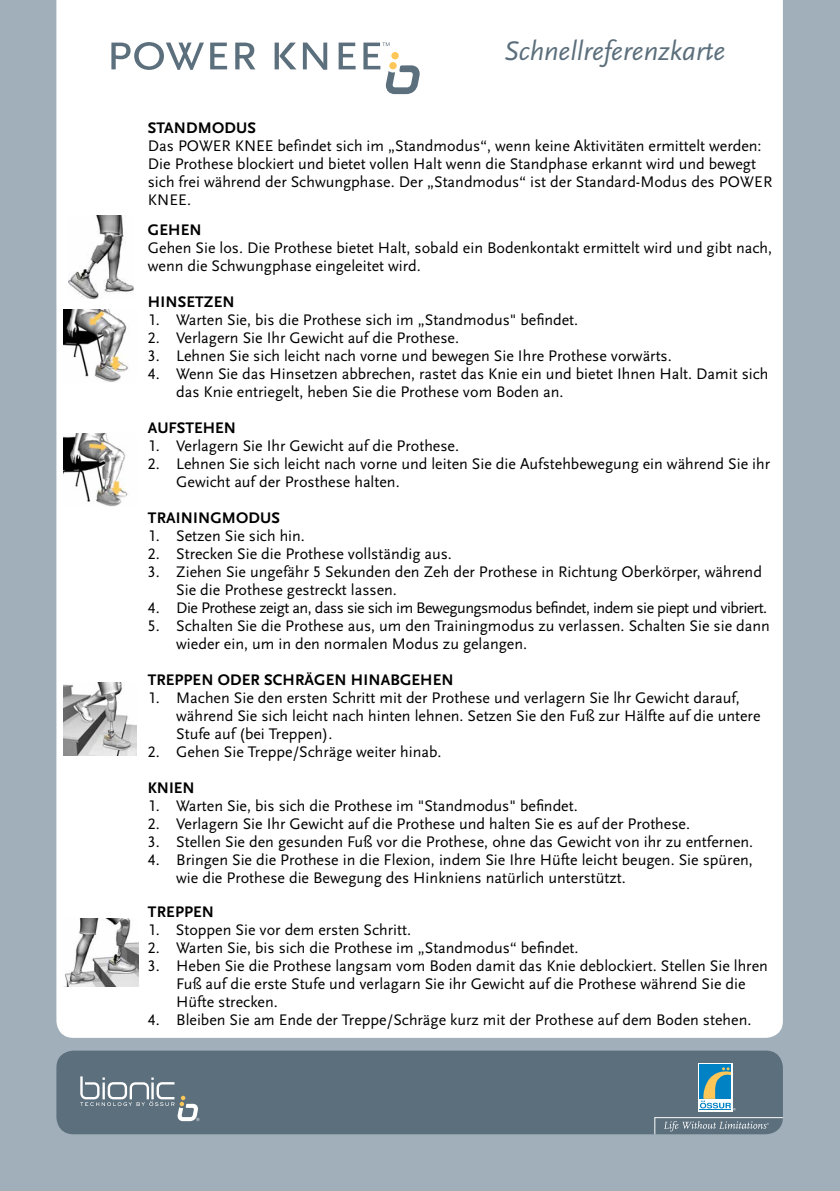
<style>
.page{position:relative;width:840px;height:1191px;background:#fff}
.page>*{position:absolute;margin:0;border:0;box-sizing:border-box;transform-origin:0 0}
.t1{font:italic 28px "Scala Sans OT";color:#5c6f7c}
.t2{font:16px/18px "Scala Sans OT";color:#000}
.t3{font:700 16px "Scala Sans OT";letter-spacing:.01em;color:#000}
.t4{font:16px "Scala Sans OT";letter-spacing:-.03em;color:#000}
</style>
<div class="page">
<div style="left:0;top:0;width:839px;height:1191px;background:#a0afb9"></div>
<div style="left:56px;top:0;width:726px;height:1037px;background:#fff"></div>
<svg style="left:111px;top:42px;width:93px;height:28px"></svg>
<svg style="left:210px;top:43px;width:17px;height:26px"></svg>
<svg style="left:235px;top:43px;width:20px;height:26px"></svg>
<svg style="left:274px;top:43px;width:22px;height:26px"></svg>
<svg style="left:303px;top:43px;width:24px;height:27px"></svg>
<svg style="left:338px;top:43px;width:17px;height:26px"></svg>
<svg style="left:363px;top:42px;width:56px;height:52px"></svg>
<div style="left:56px;top:1050px;width:726px;height:84px;background:#5c6f7c;border-radius:17px"></div>
<div style="left:698px;top:1063px;width:34px;height:48px;background:#0082c4"></div>
<svg style="left:699px;top:1067px;width:36px;height:43px"></svg>
<svg style="left:653px;top:1116px;width:130px;height:19px"></svg>
<svg style="left:80px;top:1076px;width:119px;height:45px"></svg>
<img style="left:68px;top:215px;width:65px;height:83px">
<img style="left:64px;top:918px;width:74px;height:69px">
<img style="left:64px;top:682px;width:72px;height:73px">
<img style="left:64px;top:310px;width:72px;height:72px">
<img style="left:64px;top:434px;width:72px;height:72px">
<h1 class="t1" style="left:503px;top:36px;width:223px">Schnellreferenzkarte</h1>
<p class="t3" style="left:148px;top:119px;width:109px">STANDMODUS</p>
<p class="t2" style="left:148px;top:137px;width:615px">Das POWER KNEE befindet sich im „Standmodus“, wenn keine Aktivitäten ermittelt werden:<br>Die Prothese blockiert und bietet vollen Halt wenn die Standphase erkannt wird und bewegt sich frei während der Schwungphase. Der „Standmodus“ ist der Standard-Modus des Power<br>Knee</p>
<p class="t2" style="left:187px;top:191px;width:6px">.</p>
<p class="t3" style="left:148px;top:220px;width:55px">GEHEN</p>
<p class="t2" style="left:148px;top:239px;width:625px">Gehen Sie los. Die Prothese bietet Halt, sobald ein Bodenkontakt ermittelt wird und gibt nach, wenn die Schwungphase eingeleitet wird.</p>
<p class="t3" style="left:148px;top:292px;width:88px">HINSETZEN</p>
<p class="t2" style="left:148px;top:311px;width:431px">1. Warten Sie, bis die Prothese sich im „Standmodus" befindet.</p>
<p class="t2" style="left:148px;top:329px;width:313px">2. Verlagern Sie Ihr Gewicht auf die Prothese.</p>
<p class="t2" style="left:148px;top:347px;width:525px">3. Lehnen Sie sich leicht nach vorne und bewegen Sie Ihre Prothese vorwärts.</p>
<p class="t2" style="left:176px;top:365px;width:593px;text-indent:-28px">4. Wenn Sie das Hinsetzen abbrechen, rastet das Knie ein und bietet Ihnen Halt. Damit sich das Knie entriegelt, heben Sie die Prothese vom Boden an.</p>
<p class="t3" style="left:148px;top:418px;width:89px">AUFSTEHEN</p>
<p class="t2" style="left:148px;top:437px;width:313px">1. Verlagern Sie Ihr Gewicht auf die Prothese.</p>
<p class="t2" style="left:176px;top:455px;width:595px;text-indent:-28px">2. Lehnen Sie sich leicht nach vorne und leiten Sie die Aufstehbewegung ein während Sie ihr<br>Gewicht auf der Prosthese halten.</p>
<p class="t3" style="left:148px;top:508px;width:30px">TRAININGMODUS</p>
<p class="t2" style="left:148px;top:527px;width:158px">1. Setzen Sie sich hin.</p>
<p class="t2" style="left:148px;top:545px;width:305px">2. Strecken Sie die Prothese vollständig aus.</p>
<p class="t2" style="left:176px;top:563px;width:587px;text-indent:-28px">3. Ziehen Sie ungefähr 5 Sekunden den Zeh der Prothese in Richtung Oberkörper, während<br>Sie die Prothese gestreckt lassen.</p>
<p class="t4" style="left:148px;top:599px;width:620px">4. Die Prothese zeigt an, dass sie sich im Bewegungsmodus befindet, indem sie piept und vibriert.</p>
<p class="t2" style="left:176px;top:617px;width:595px;text-indent:-28px">5. Schalten Sie die Prothese aus, um den Trainingmodus zu verlassen. Schalten Sie sie dann wieder ein, um in den normalen Modus zu gelangen.</p>
<p class="t3" style="left:148px;top:670px;width:82px">TREPPEN ODE</p>
<p class="t3" style="left:250px;top:670px;width:75px">R SCH RÄGEN</p>
<p class="t3" style="left:351px;top:670px;width:104px">HINABGEHEN</p>
<p class="t2" style="left:176px;top:689px;width:585px;text-indent:-28px">1. Machen Sie den ersten Schritt mit der Prothese und verlagern Sie lhr Gewicht darauf, während Sie sich leicht nach hinten lehnen. Setzen Sie den Fuß zur Hälfte auf die untere<br>Stufe auf (bei Treppen).</p>
<p class="t2" style="left:148px;top:743px;width:295px">2. Gehen Sie Treppe/Schräge weiter hinab.</p>
<p class="t3" style="left:148px;top:778px;width:48px">KNIEN</p>
<p class="t2" style="left:148px;top:797px;width:431px">1. Warten Sie, bis sich die Prothese im "Standmodus" befindet.</p>
<p class="t2" style="left:148px;top:815px;width:543px">2. Verlagern Sie Ihr Gewicht auf die Prothese und halten Sie es auf der Prothese.</p>
<p class="t2" style="left:148px;top:833px;width:606px">3. Stellen Sie den gesunden Fuß vor die Prothese, ohne das Gewicht von ihr zu entfernen.</p>
<p class="t2" style="left:176px;top:851px;width:578px;text-indent:-28px">4. Bringen Sie die Prothese in die Flexion, indem Sie Ihre Hüfte leicht beugen. Sie spüren, wie die Prothese die Bewegung des Hinkniens natürlich unterstützt.</p>
<p class="t3" style="left:148px;top:902px;width:68px">TREPPEN</p>
<p class="t2" style="left:148px;top:921px;width:265px">1. Stoppen Sie vor dem ersten Schritt.</p>
<p class="t2" style="left:148px;top:939px;width:432px">2. Warten Sie, bis sich die Prothese im „Standmodus“ befindet.</p>
<p class="t2" style="left:176px;top:957px;width:593px;text-indent:-28px">3. Heben Sie die Prothese langsam vom Boden damit das Knie deblockiert. Stellen Sie lhren<br>Fuß auf die erste Stufe und verlagarn Sie ihr Gewicht auf die Prothese während Sie die<br>Hüfte strecken.</p>
<p class="t2" style="left:148px;top:1011px;width:604px">4. Bleiben Sie am Ende der Treppe/Schräge kurz mit der Prothese auf dem Boden stehen.</p>
</div>
